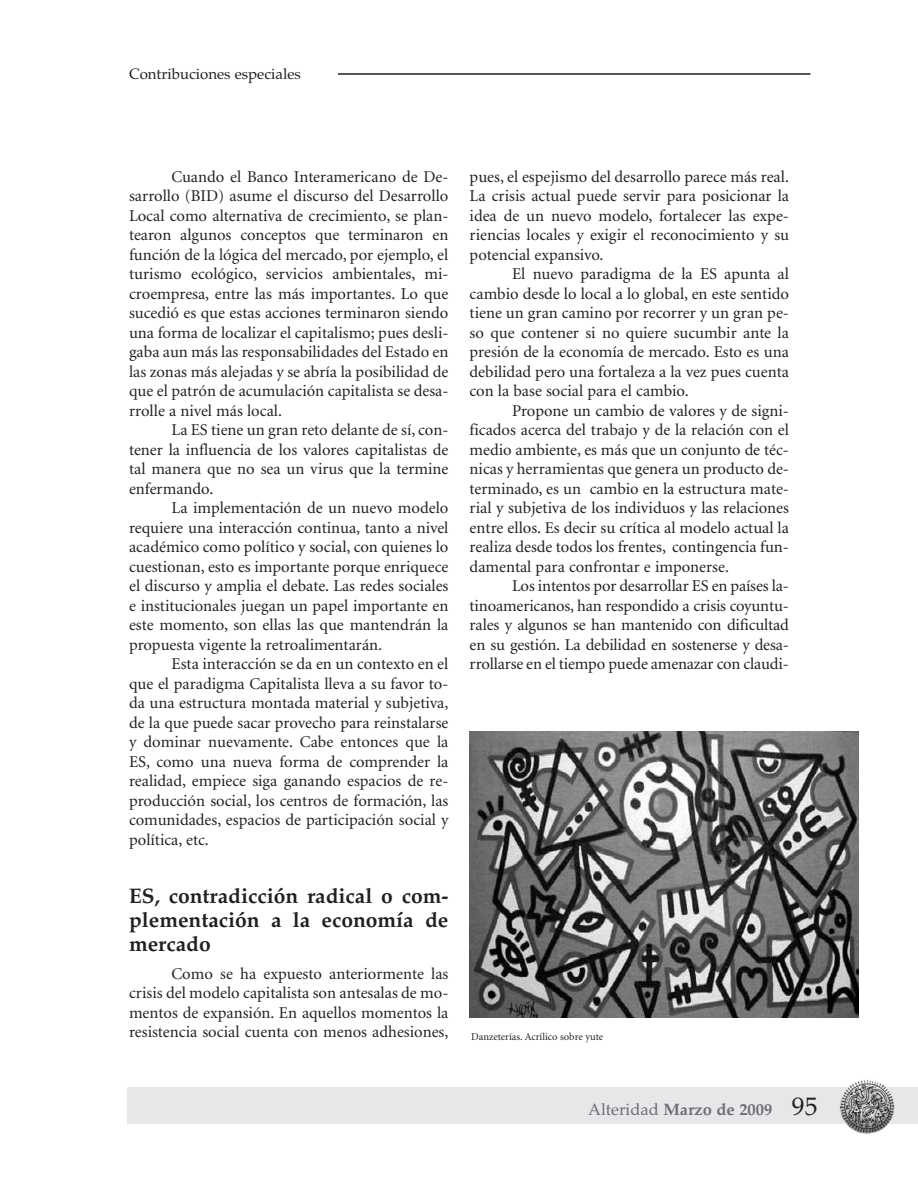
<style>
.page{position:relative;width:918px;height:1188px;background:#fff}
.page>*{position:absolute;margin:0;border:0;box-sizing:border-box;transform-origin:0 0}
.t1{font:700 21px/24px "Palatino";color:#231f20;text-align:justify}
.t2{font:16.5px/19.5px "Minion";color:#231f20;text-align:justify}
.t3{font:700 16.5px "Palatino";color:#6c6d70}
.t4{font:15px "Palatino";color:#231f20}
.t5{font:10.5px "Minion";color:#231f20}
.s1{font-weight:400}
.s2{font-weight:400;font-size:25.5px;color:#231f20}
</style>
<div class="page">
<div style="left:128px;top:1087px;width:790px;height:37px;background:#e6e7e9"></div>
<hr style="left:317px;top:73px;width:493px;height:2px;background:#231f20">
<div style="left:128px;top:64px;width:209px;height:23px;background:#fff"></div>
<img style="left:840px;top:1080px;width:54px;height:54px">
<img style="left:470px;top:731px;width:388px;height:287px">
<p class="t4" style="left:129px;top:65px;width:173px">Contribuciones especiales</p>
<p class="t2" style="left:129px;top:168px;width:321px;text-indent:43px">Cuando el Banco Interamericano de De&shy;sarrollo (BID) asume el discurso del Desarrollo Local como alternativa de crecimiento, se plan&shy;tearon algunos conceptos que terminaron en función de la lógica del mercado, por ejemplo, el turismo ecológico, servicios ambientales, mi&shy;croempresa, entre las más importantes. Lo que sucedió es que estas acciones terminaron siendo una forma de localizar el capitalismo; pues desli&shy;gaba aun más las responsabilidades del Estado en las zonas más alejadas y se abría la posibilidad de que el patrón de acumulación capitalista se desa&shy;rrolle a nivel más local.</p>
<p class="t2" style="left:129px;top:421px;width:321px;text-indent:43px">La ES tiene un gran reto delante de sí, con&shy;tener la influencia de los valores capitalistas de tal manera que no sea un virus que la termine enfermando.</p>
<p class="t2" style="left:129px;top:499px;width:321px;text-indent:43px">La implementación de un nuevo modelo requiere una interacción continua, tanto a nivel académico como político y social, con quienes lo cuestionan, esto es importante porque enriquece el discurso y amplia el debate. Las redes sociales e institucionales juegan un papel importante en este momento, son ellas las que mantendrán la propuesta vigente la retroalimentarán.</p>
<p class="t2" style="left:129px;top:655px;width:321px;text-indent:43px">Esta interacción se da en un contexto en el que el paradigma Capitalista lleva a su favor to&shy;da una estructura montada material y subjetiva, de la que puede sacar provecho para reinstalarse y dominar nuevamente. Cabe entonces que la ES, como una nueva forma de comprender la realidad, empiece siga ganando espacios de re&shy;producción social, los centros de formación, las comunidades, espacios de participación social y política, etc.</p>
<p class="t1" style="left:129px;top:883px;width:321px">ES, contradicción radical o com&shy;plementación a la economía de mercado</p>
<p class="t2" style="left:129px;top:965px;width:321px;text-indent:43px">Como se ha expuesto anteriormente las crisis del modelo capitalista son antesalas de mo&shy;mentos de expansión. En aquellos momentos la resistencia social cuenta con menos adhesiones,</p>
<p class="t2" style="left:470px;top:168px;width:321px">pues, el espejismo del desarrollo parece más real.<br>La crisis actual puede servir para posicionar la idea de un nuevo modelo, fortalecer las expe&shy;riencias locales y exigir el reconocimiento y su potencial expansivo.</p>
<p class="t2" style="left:470px;top:265px;width:321px;text-indent:43px">El nuevo paradigma de la ES apunta al cambio desde lo local a lo global, en este sentido tiene un gran camino por recorrer y un gran pe&shy;so que contener si no quiere sucumbir ante la presión de la economía de mercado. Esto es una debilidad pero una fortaleza a la vez pues cuenta con la base social para el cambio.</p>
<p class="t2" style="left:470px;top:402px;width:321px;text-indent:43px">Propone un cambio de valores y de signi&shy;ficados acerca del trabajo y de la relación con el medio ambiente, es más que un conjunto de téc&shy;nicas y herramientas que genera un producto de&shy;terminado, es un cambio en la estructura mate&shy;rial y subjetiva de los individuos y las relaciones entre ellos. Es decir su crítica al modelo actual la realiza desde todos los frentes, contingencia fun&shy;damental para confrontar e imponerse.</p>
<p class="t2" style="left:470px;top:577px;width:321px;text-indent:43px">Los intentos por desarrollar ES en países la&shy;tinoamericanos, han respondido a crisis coyuntu&shy;rales y algunos se han mantenido con dificultad en su gestión. La debilidad en sostenerse y desa&shy;rrollarse en el tiempo puede amenazar con claudi-</p>
<p class="t5" style="left:471px;top:1033px;width:134px">Danzeterías. Acrílico sobre yute</p>
<p class="t3" style="left:588px;top:1100px;width:231px"><span class="s1">Alteridad</span> Marzo de 2009 <span class="s2">95</span></p>
</div>
